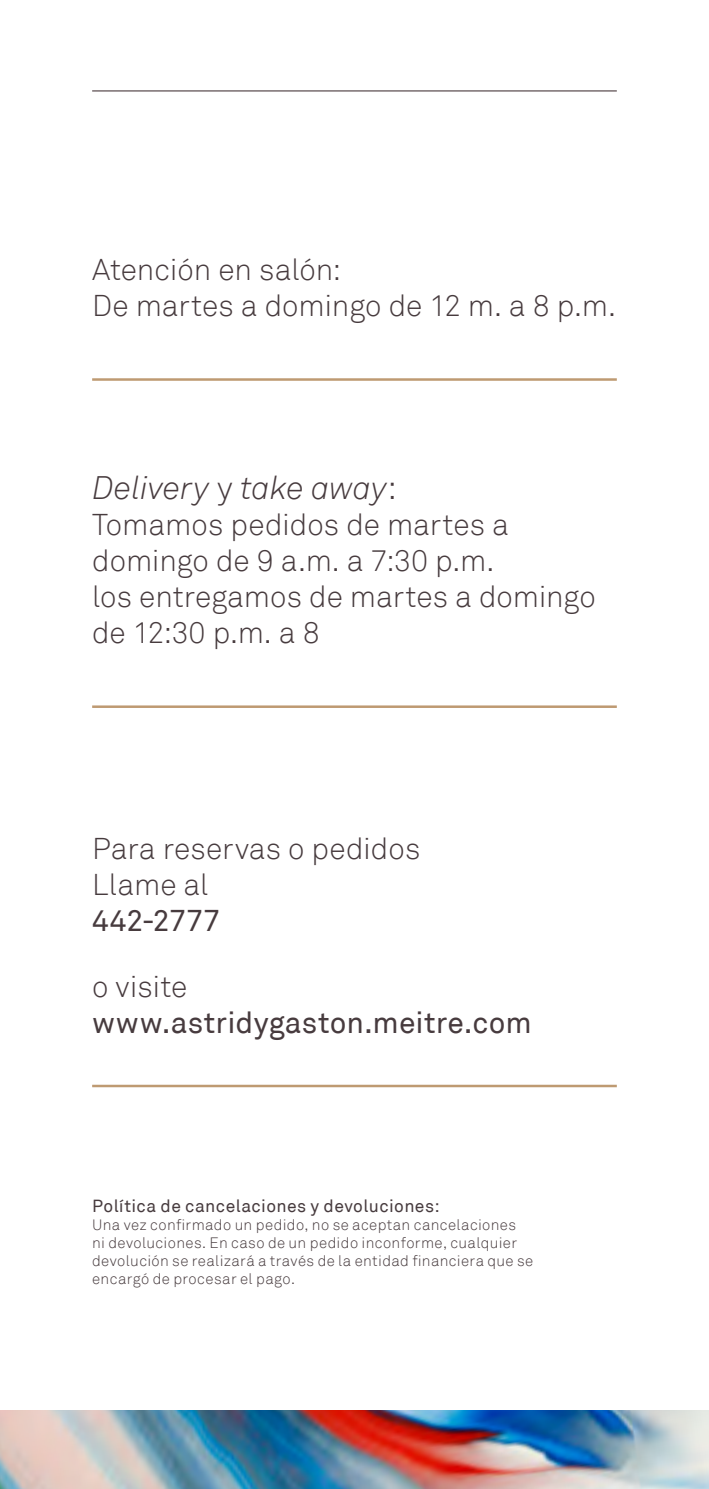
<style>
.page{position:relative;width:709px;height:1489px;background:#fff}
.page>*{position:absolute;margin:0;border:0;box-sizing:border-box;transform-origin:0 0}
.t1{font:italic 300 32.5px "Akkurat";color:#473b3e}
.t2{font:300 30px/36px "Akkurat";color:#473b3e}
.t3{font:30px "Akkurat";letter-spacing:.005em;color:#473b3e}
.t4{font:17.5px "Akkurat";letter-spacing:.02em;color:#473b3e}
.t5{font:300 15px/18px "Akkurat";letter-spacing:.025em;color:#473b3e}
.s1{font-style:normal}
</style>
<div class="page">
<hr style="left:92px;top:90px;width:525px;height:2px;background:#5d4f52">
<img style="left:0;top:1410px;width:709px;height:78px">
<hr style="left:92px;top:378px;width:525px;height:3px;background:#be9a72">
<hr style="left:92px;top:705px;width:525px;height:3px;background:#be9a72">
<hr style="left:92px;top:1084px;width:525px;height:3px;background:#be9a72">
<h2 class="t2" style="left:92px;top:252px;width:525px">Atención en salón:<br>De martes a domingo de 12 m. a 8 p.m.</h2>
<h1 class="t1" style="left:92px;top:468px;width:306px">Delivery <span class="s1">y</span> take away<span class="s1">:</span></h1>
<h2 class="t2" style="left:92px;top:507px;width:505px">Tomamos pedidos de martes a domingo de 9 a.m. a 7:30 p.m.<br>los entregamos de martes a domingo de 12:30 p.m. a 8</h2>
<h2 class="t2" style="left:92px;top:831px;width:330px">Para reservas o pedidos<br>Llame al</h2>
<h2 class="t3" style="left:92px;top:903px;width:129px">442-2777</h2>
<h2 class="t2" style="left:92px;top:969px;width:97px">o visite</h2>
<h2 class="t3" style="left:92px;top:1005px;width:441px">www.astridygaston.meitre.com</h2>
<p class="t4" style="left:92px;top:1195px;width:349px">Política de cancelaciones y devoluciones:</p>
<p class="t5" style="left:92px;top:1215px;width:442px">Una vez confirmado un pedido, no se aceptan cancelaciones<br>ni devoluciones. En caso de un pedido inconforme, cualquier devolución se realizará a través de la entidad financiera que se encargó de procesar el pago.</p>
</div>
